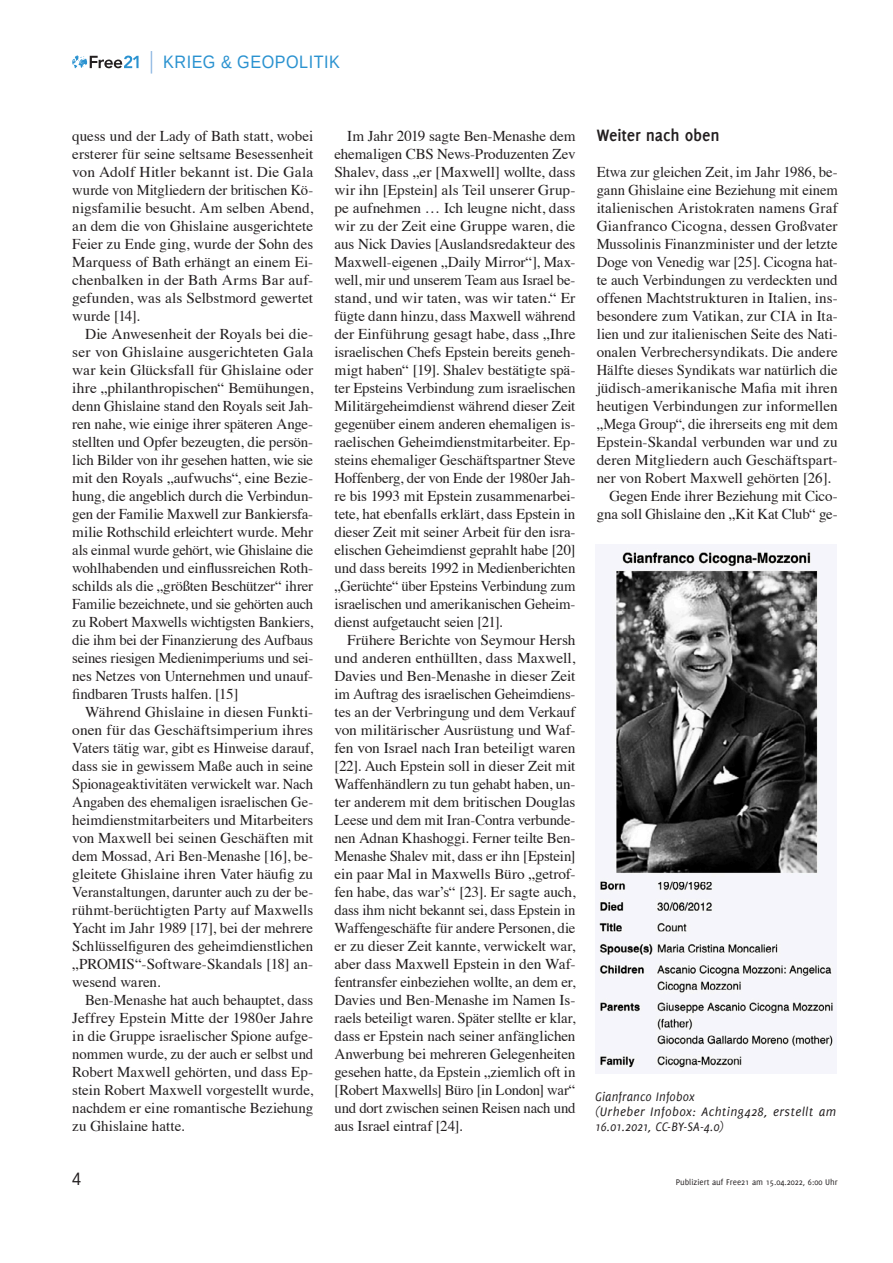
<style>
.page{position:relative;width:893px;height:1263px;background:#fff}
.page>*{position:absolute;margin:0;border:0;box-sizing:border-box;transform-origin:0 0}
.t1{font:18px "Liberation Sans";letter-spacing:.03em;color:#2a92d0;scale:.9 1}
.t2{font:700 18px "Delicious";letter-spacing:-.005em;color:#231f20}
.t3{font:18px "Liberation Sans";color:#231f20;scale:.9 1}
.t4{font:15px/18px "Times";color:#231f20;text-align:justify}
.t5{font:italic 13.5px/15px "Delicious";letter-spacing:.02em;color:#231f20;scale:.96 1}
.t6{font:9px "Delicious";color:#231f20}
</style>
<div class="page">
<svg style="left:72px;top:55px;width:67px;height:13px"></svg>
<svg style="left:151px;top:51px;width:1px;height:23px"></svg>
<img style="left:595px;top:548px;width:239px;height:520px">
<p class="t1" style="left:163px;top:51px;width:196px">KRIEG &amp; GEOPOLITIK</p>
<p class="t4" style="left:72px;top:126px;width:242px">quess und der Lady of Bath statt, wobei ersterer für seine seltsame Besessenheit von Adolf Hitler bekannt ist. Die Gala wurde von Mitgliedern der britischen Kö&shy;nigsfamilie besucht. Am selben Abend, an dem die von Ghislaine ausgerichtete Feier zu Ende ging, wurde der Sohn des Marquess of Bath erhängt an einem Ei&shy;chenbalken in der Bath Arms Bar auf&shy;gefunden, was als Selbstmord gewertet wurde [14].</p>
<p class="t4" style="left:72px;top:324px;width:242px;text-indent:13px">Die Anwesenheit der Royals bei die&shy;ser von Ghislaine ausgerichteten Gala war kein Glücksfall für Ghislaine oder ihre „philanthropischen“ Bemühungen, denn Ghislaine stand den Royals seit Jah&shy;ren nahe, wie einige ihrer späteren Ange&shy;stellten und Opfer bezeugten, die persön&shy;lich Bilder von ihr gesehen hatten, wie sie mit den Royals „aufwuchs“, eine Bezie&shy;hung, die angeblich durch die Verbindun&shy;gen der Familie Maxwell zur Bankiersfa&shy;milie Rothschild erleichtert wurde. Mehr als einmal wurde gehört, wie Ghislaine die wohlhabenden und einflussreichen Roth&shy;schilds als die „größten Beschützer“ ihrer Familie bezeichnete, und sie gehörten auch zu Robert Maxwells wichtigsten Bankiers, die ihm bei der Finanzierung des Aufbaus seines riesigen Medienimperiums und sei&shy;nes Netzes von Unternehmen und unauf&shy;findbaren Trusts halfen. [15]</p>
<p class="t4" style="left:72px;top:702px;width:242px;text-indent:13px">Während Ghislaine in diesen Funkti&shy;onen für das Geschäftsimperium ihres Vaters tätig war, gibt es Hinweise darauf, dass sie in gewissem Maße auch in seine Spionageaktivitäten verwickelt war. Nach Angaben des ehemaligen israelischen Ge&shy;heimdienstmitarbeiters und Mitarbeiters von Maxwell bei seinen Geschäften mit dem Mossad, Ari Ben-Menashe [16], be&shy;gleitete Ghislaine ihren Vater häufig zu Veranstaltungen, darunter auch zu der be&shy;rühmt-berüchtigten Party auf Maxwells Yacht im Jahr 1989 [17], bei der mehrere Schlüsselfiguren des geheimdienstlichen „PROMIS“-Software-Skandals [18] an&shy;wesend waren.</p>
<p class="t4" style="left:72px;top:990px;width:242px;text-indent:13px">Ben-Menashe hat auch behauptet, dass Jeffrey Epstein Mitte der 1980er Jahre in die Gruppe israelischer Spione aufge&shy;nommen wurde, zu der auch er selbst und Robert Maxwell gehörten, und dass Ep&shy;stein Robert Maxwell vorgestellt wurde, nachdem er eine romantische Beziehung zu Ghislaine hatte.</p>
<p class="t4" style="left:334px;top:126px;width:242px;text-indent:13px">Im Jahr 2019 sagte Ben-Menashe dem ehemaligen CBS News-Produzenten Zev Shalev, dass „er [Maxwell] wollte, dass wir ihn [Epstein] als Teil unserer Grup&shy;pe aufnehmen … Ich leugne nicht, dass wir zu der Zeit eine Gruppe waren, die aus Nick Davies [Auslandsredakteur des Maxwell-eigenen „Daily Mirror“], Max&shy;well, mir und unserem Team aus Israel be&shy;stand, und wir taten, was wir taten.“ Er fügte dann hinzu, dass Maxwell während der Einführung gesagt habe, dass „Ihre israelischen Chefs Epstein bereits geneh&shy;migt haben“ [19]. Shalev bestätigte spä&shy;ter Epsteins Verbindung zum israelischen Militärgeheimdienst während dieser Zeit gegenüber einem anderen ehemaligen is&shy;raelischen Geheimdienstmitarbeiter. Ep&shy;steins ehemaliger Geschäftspartner Steve Hoffenberg, der von Ende der 1980er Jah&shy;re bis 1993 mit Epstein zusammenarbei&shy;tete, hat ebenfalls erklärt, dass Epstein in dieser Zeit mit seiner Arbeit für den isra&shy;elischen Geheimdienst geprahlt habe [20] und dass bereits 1992 in Medienberichten „Gerüchte“ über Epsteins Verbindung zum israelischen und amerikanischen Geheim&shy;dienst aufgetaucht seien [21].</p>
<p class="t4" style="left:334px;top:630px;width:242px;text-indent:13px">Frühere Berichte von Seymour Hersh und anderen enthüllten, dass Maxwell, Davies und Ben-Menashe in dieser Zeit im Auftrag des israelischen Geheimdiens&shy;tes an der Verbringung und dem Verkauf von militärischer Ausrüstung und Waf&shy;fen von Israel nach Iran beteiligt waren [22]. Auch Epstein soll in dieser Zeit mit Waffenhändlern zu tun gehabt haben, un&shy;ter anderem mit dem britischen Douglas Leese und dem mit Iran-Contra verbunde&shy;nen Adnan Khashoggi. Ferner teilte Ben-Menashe Shalev mit, dass er ihn [Epstein] ein paar Mal in Maxwells Büro „getrof&shy;fen habe, das war’s“ [23]. Er sagte auch, dass ihm nicht bekannt sei, dass Epstein in Waffengeschäfte für andere Personen, die er zu dieser Zeit kannte, verwickelt war, aber dass Maxwell Epstein in den Waf&shy;fentransfer einbeziehen wollte, an dem er, Davies und Ben-Menashe im Namen Is&shy;raels beteiligt waren. Später stellte er klar, dass er Epstein nach seiner anfänglichen Anwerbung bei mehreren Gelegenheiten gesehen hatte, da Epstein „ziemlich oft in [Robert Maxwells] Büro [in London] war“ und dort zwischen seinen Reisen nach und aus Israel eintraf [24].</p>
<p class="t2" style="left:597px;top:125px;width:124px">Weiter nach oben</p>
<p class="t4" style="left:597px;top:162px;width:242px">Etwa zur gleichen Zeit, im Jahr 1986, be-</p>
<p class="t4" style="left:597px;top:180px;width:242px">gann Ghislaine eine Beziehung mit einem</p>
<p class="t4" style="left:597px;top:198px;width:242px">italienischen Aristokraten namens Graf</p>
<p class="t4" style="left:597px;top:216px;width:242px">Gianfranco Cicogna, dessen Großvater</p>
<p class="t4" style="left:597px;top:234px;width:242px">Mussolinis Finanzminister und der letzte</p>
<p class="t4" style="left:597px;top:252px;width:242px">Doge von Venedig war [25]. Cicogna hat-</p>
<p class="t4" style="left:597px;top:270px;width:242px">te auch Verbindungen zu verdeckten und</p>
<p class="t4" style="left:597px;top:288px;width:242px">offenen Machtstrukturen in Italien, ins-</p>
<p class="t4" style="left:597px;top:306px;width:242px">besondere zum Vatikan, zur CIA in Ita-</p>
<p class="t4" style="left:597px;top:324px;width:242px">lien und zur italienischen Seite des Nati-</p>
<p class="t4" style="left:597px;top:342px;width:242px">onalen Verbrechersyndikats. Die andere</p>
<p class="t4" style="left:597px;top:360px;width:242px">Hälfte dieses Syndikats war natürlich die</p>
<p class="t4" style="left:597px;top:378px;width:242px">jüdisch-amerikanische Mafia mit ihren</p>
<p class="t4" style="left:597px;top:396px;width:242px">heutigen Verbindungen zur informellen</p>
<p class="t4" style="left:597px;top:414px;width:242px">„Mega Group“, die ihrerseits eng mit dem</p>
<p class="t4" style="left:597px;top:432px;width:242px">Epstein-Skandal verbunden war und zu</p>
<p class="t4" style="left:597px;top:450px;width:242px">deren Mitgliedern auch Geschäftspart-</p>
<p class="t4" style="left:597px;top:468px;width:236px">ner von Robert Maxwell gehörten [26].</p>
<p class="t4" style="left:609px;top:486px;width:230px">Gegen Ende ihrer Beziehung mit Cico-</p>
<p class="t4" style="left:597px;top:504px;width:242px">gna soll Ghislaine den „Kit Kat Club“ ge-</p>
<p class="t5" style="left:595px;top:1089px;width:252px">Gianfranco Infobox<br>(Urheber Infobox: Achting428, erstellt am<br>16.01.2021, CC-BY-SA-4.0)</p>
<p class="t3" style="left:72px;top:1168px;width:12px">4</p>
<p class="t6" style="left:676px;top:1177px;width:163px">Publiziert auf Free21 am 15.04.2022, 6:00 Uhr</p>
</div>
